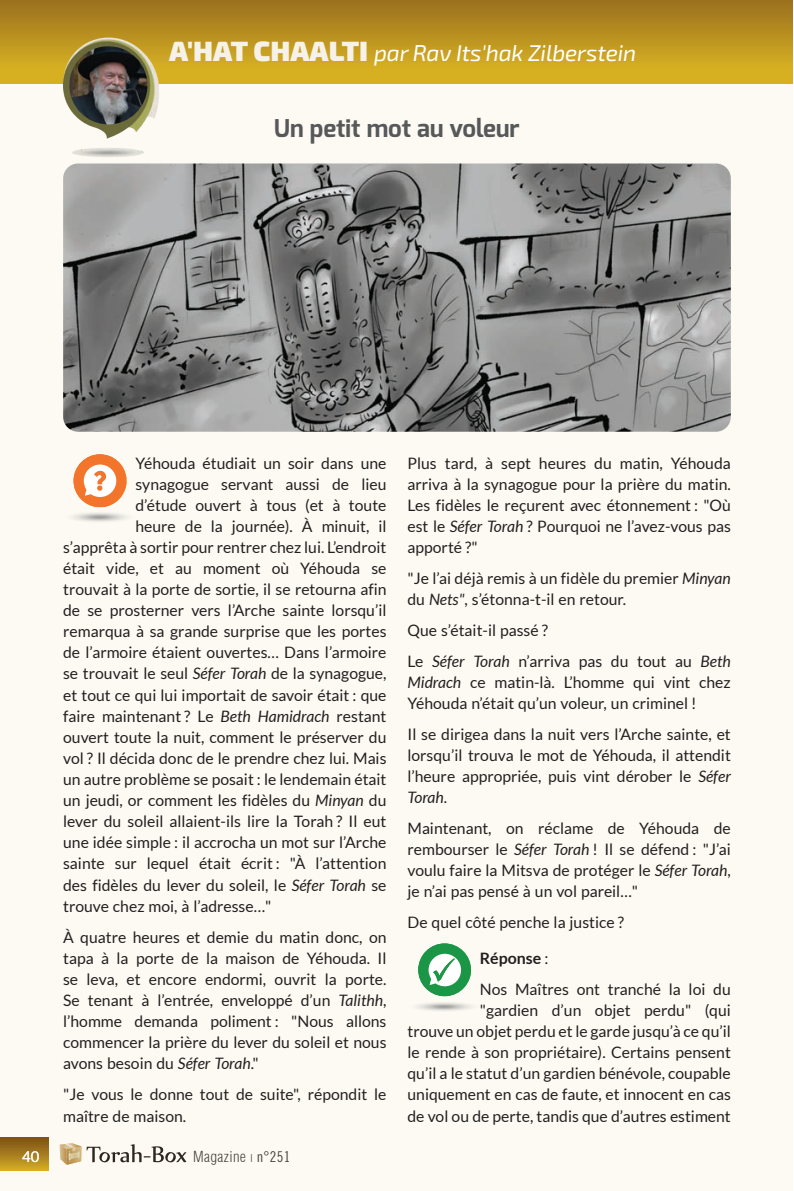
<style>
.page{position:relative;width:794px;height:1191px;background:#fff}
.page>*{position:absolute;margin:0;border:0;box-sizing:border-box;transform-origin:0 0}
.t1{font:900 28px "Exo 2";color:#f7f2e9}
.t2{font:700 24.5px "Exo";color:#57585a}
.t3{font:italic 22.75px "Exo 2";letter-spacing:-.01em;color:#fff}
.t4{font:15.75px/21px "Lato";color:#231f20;text-align:justify}
.t5{font:300 condensed 14.88px "Swiss 721 BT";letter-spacing:.025em;color:#3e3e3f}
.t6{font:14.88px "Lato";color:#fff}
.s1{font-weight:900;font-style:normal;font-size:28px;color:#f7f2e9}
.s2{font-style:italic}
.s3{font-size:10.5px}
.s4{font-family:"Trade Gothic LT Std Cn 18";font-weight:400;font-stretch:normal}
.s5{font-weight:700}
</style>
<div class="page">
<div style="left:0;top:0;width:792px;height:1191px;background:#fdfaf3"></div>
<svg style="left:0;top:1137px;width:49px;height:33px;background:#a67c1d"></svg>
<div style="left:0;top:0;width:792px;height:83px;background:linear-gradient(to bottom,#9c711f,#dfb922)"></div>
<svg style="left:74px;top:454px;width:52px;height:53px"></svg>
<svg style="left:418px;top:943px;width:53px;height:53px"></svg>
<img style="left:63px;top:163px;width:668px;height:269px">
<img style="left:63px;top:163px;width:103px;height:1px">
<img style="left:45px;top:25px;width:139px;height:132px">
<img style="left:69px;top:46px;width:78px;height:78px;border-radius:39px">
<h3 class="t3" style="left:169px;top:37px;width:468px"><span class="s1">A'HAT CHAALTI</span> par Rav Its'hak Zilberstein</h3>
<h1 class="t1" style="left:122px;top:35px;width:200px">A'H T CHAALTI</h1>
<h2 class="t2" style="left:274px;top:113px;width:247px">Un petit mot au voleur</h2>
<p class="t6" style="left:22px;top:1148px;width:19px">40</p>
<p class="t4" style="left:135px;top:452px;width:252px">Yéhouda étudiait un soir dans une</p>
<p class="t4" style="left:135px;top:473px;width:252px">synagogue servant aussi de lieu</p>
<p class="t4" style="left:135px;top:494px;width:252px">d’étude ouvert à tous (et à toute</p>
<p class="t4" style="left:135px;top:515px;width:252px">heure de la journée). À minuit, il</p>
<p class="t4" style="left:63px;top:536px;width:325px">s’apprêta à sortir pour rentrer chez lui. L’endroit</p>
<p class="t4" style="left:63px;top:557px;width:325px">était vide, et au moment où Yéhouda se</p>
<p class="t4" style="left:63px;top:578px;width:325px">trouvait à la porte de sortie, il se retourna afin</p>
<p class="t4" style="left:63px;top:600px;width:325px">de se prosterner vers l’Arche sainte lorsqu’il</p>
<p class="t4" style="left:63px;top:621px;width:325px">remarqua à sa grande surprise que les portes</p>
<p class="t4" style="left:63px;top:642px;width:325px">de l’armoire étaient ouvertes… Dans l’armoire</p>
<p class="t4" style="left:63px;top:663px;width:325px">se trouvait le seul <span class="s2">Séfer Torah</span> de la synagogue,</p>
<p class="t4" style="left:63px;top:684px;width:325px">et tout ce qui lui importait de savoir était : que</p>
<p class="t4" style="left:63px;top:705px;width:325px">faire maintenant ? Le <span class="s2">Beth Hamidrach</span> restant</p>
<p class="t4" style="left:63px;top:726px;width:325px">ouvert toute la nuit, comment le préserver du</p>
<p class="t4" style="left:63px;top:747px;width:325px">vol ? Il décida donc de le prendre chez lui. Mais</p>
<p class="t4" style="left:63px;top:768px;width:325px">un autre problème se posait : le lendemain était</p>
<p class="t4" style="left:63px;top:790px;width:325px">un jeudi, or comment les fidèles du <span class="s2">Minyan</span> du</p>
<p class="t4" style="left:63px;top:811px;width:325px">lever du soleil allaient-ils lire la Torah ? Il eut</p>
<p class="t4" style="left:63px;top:832px;width:325px">une idée simple : il accrocha un mot sur l’Arche</p>
<p class="t4" style="left:63px;top:853px;width:325px">sainte sur lequel était écrit : "À l’attention</p>
<p class="t4" style="left:63px;top:874px;width:325px">des fidèles du lever du soleil, le <span class="s2">Séfer Torah</span> se</p>
<p class="t4" style="left:63px;top:895px;width:210px">trouve chez moi, à l’adresse…"</p>
<p class="t4" style="left:63px;top:926px;width:325px">À quatre heures et demie du matin donc, on tapa à la porte de la maison de Yéhouda. Il se leva, et encore endormi, ouvrit la porte.<br>Se tenant à l’entrée, enveloppé d’un <span class="s2">Talithh</span>, l’homme demanda poliment : "Nous allons commencer la prière du lever du soleil et nous avons besoin du <span class="s2">Séfer Torah</span>."</p>
<p class="t4" style="left:63px;top:1084px;width:325px">"Je vous le donne tout de suite", répondit le maître de maison.</p>
<p class="t5" style="left:193px;top:1147px;width:99px">Magazine <span class="s3">I</span> <span class="s4">n°251</span></p>
<p class="t4" style="left:407px;top:452px;width:325px">Plus tard, à sept heures du matin, Yéhouda arriva à la synagogue pour la prière du matin.<br>Les fidèles le reçurent avec étonnement : "Où est le <span class="s2">Séfer Torah</span> ? Pourquoi ne l’avez-vous pas apporté ?"</p>
<p class="t4" style="left:407px;top:567px;width:325px">"Je l’ai déjà remis à un fidèle du premier <span class="s2">Minyan </span>du <span class="s2">Nets"</span>, s’étonna-t-il en retour.</p>
<p class="t4" style="left:407px;top:614px;width:325px;line-height:31px">Que s’était-il passé ?<br>Le <span class="s2">Séfer Torah</span> n’arriva pas du tout au <span class="s2">Beth</span></p>
<p class="t4" style="left:407px;top:671px;width:325px"><span class="s2">Midrach</span> ce matin-là. L’homme qui vint chez<br>Yéhouda n’était qu’un voleur, un criminel !</p>
<p class="t4" style="left:407px;top:723px;width:325px">Il se dirigea dans la nuit vers l’Arche sainte, et lorsqu’il trouva le mot de Yéhouda, il attendit l’heure appropriée, puis vint dérober le <span class="s2">Séfer Torah</span>.</p>
<p class="t4" style="left:407px;top:817px;width:325px">Maintenant, on réclame de Yéhouda de rembourser le <span class="s2">Séfer Torah</span> ! Il se défend : "J’ai voulu faire la Mitsva de protéger le <span class="s2">Séfer Torah</span>, je n’ai pas pensé à un vol pareil…"</p>
<p class="t4" style="left:407px;top:912px;width:218px">De quel côté penche la justice ?</p>
<p class="t4" style="left:480px;top:943px;width:252px;line-height:31px"><span class="s5">Réponse</span> :<br>Nos Maîtres ont tranché la loi du</p>
<p class="t4" style="left:407px;top:1000px;width:325px;text-indent:72px">"gardien d’un objet perdu" (qui trouve un objet perdu et le garde jusqu’à ce qu’il le rende à son propriétaire). Certains pensent qu’il a le statut d’un gardien bénévole, coupable uniquement en cas de faute, et innocent en cas de vol ou de perte, tandis que d’autres estiment</p>
</div>
